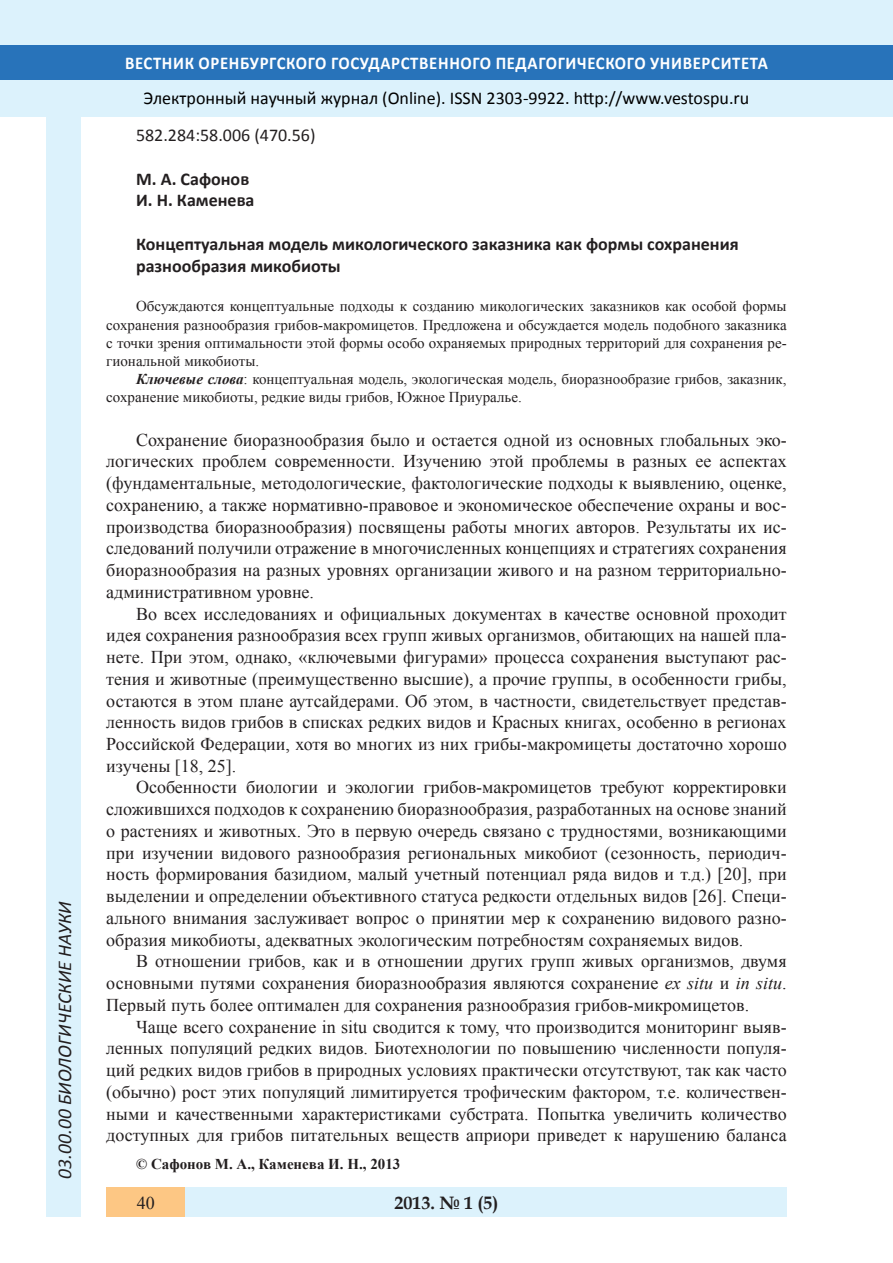
<style>
.page{position:relative;width:893px;height:1263px;background:#fff}
.page>*{position:absolute;margin:0;border:0;box-sizing:border-box;transform-origin:0 0}
.t1{font:italic 19.5px "Calibri";color:#231f20}
.Стиль2{font:18px/21.8px "Times New Roman";color:#231f20;text-align:justify}
.Заголовок_2{font:700 18px/21.8px "Calibri";color:#231f20}
.t2{font:18px "Calibri";color:#000}
.t3{font:700 18px "Calibri";letter-spacing:.04em;color:#fff;scale:.93 1}
.Заголовок_2-2{font:18px "Calibri";color:#231f20}
.t4{font:700 18px "Book Antiqua";color:#231f20}
.литература{font:15px/18.1px "Times New Roman";color:#231f20;text-align:justify}
.Стиль2-2{font:700 15px "Times New Roman";color:#231f20}
.s1{font-weight:700;font-style:italic}
.s2{font-style:italic}
</style>
<div class="page">
<div style="left:0;top:0;width:893px;height:116px;background:#dcf2fc"></div>
<div style="left:0;top:45px;width:893px;height:34px;background:#2873ba"></div>
<div style="left:106px;top:1188px;width:681px;height:29px;background:#dcf2fc"></div>
<div style="left:106px;top:1188px;width:79px;height:29px;background:#fdc784"></div>
<div style="left:47px;top:116px;width:34px;height:1101px;background:#dcf2fc"></div>
<p class="t1" style="left:51px;top:1179px;width:279px;rotate:-90deg">03.00.00 БИОЛОГИЧЕСКИЕ НАУКИ</p>
<p class="t3" style="left:125px;top:51px;width:693px">ВЕСТНИК ОРЕНБУРГСКОГО ГОСУДАРСТВЕННОГО ПЕДАГОГИЧЕСКОГО УНИВЕРСИТЕТА</p>
<p class="t2" style="left:144px;top:86px;width:607px">Электронный научный журнал (Online). ISSN 2303-9922. http://www.vestospu.ru</p>
<p class="Заголовок_2-2" style="left:136px;top:124px;width:181px">582.284:58.006 (470.56)</p>
<p class="Заголовок_2" style="left:136px;top:168px;width:115px">М. А. Сафонов</p>
<p class="Заголовок_2" style="left:136px;top:189px;width:120px">И. Н. Каменева</p>
<p class="Заголовок_2" style="left:136px;top:233px;width:604px">Концептуальная модель микологического заказника как формы сохранения разнообразия микобиоты</p>
<p class="литература" style="left:106px;top:297px;width:682px;text-indent:30px">Обсуждаются концептуальные подходы к созданию микологических заказников как особой формы сохранения разнообразия грибов-макромицетов. Предложена и обсуждается модель подобного заказника с точки зрения оптимальности этой формы особо охраняемых природных территорий для сохранения ре&shy;гиональной микобиоты.</p>
<p class="литература" style="left:106px;top:370px;width:682px;text-indent:30px"><span class="s1">Ключевые слова</span>: концептуальная модель, экологическая модель, биоразнообразие грибов, заказник, сохранение микобиоты, редкие виды грибов, Южное Приуралье.</p>
<p class="Стиль2" style="left:106px;top:428px;width:682px;text-indent:30px">Сохранение биоразнообразия было и остается одной из основных глобальных эко&shy;логических проблем современности. Изучению этой проблемы в разных ее аспектах (фундаментальные, методологические, фактологические подходы к выявлению, оценке, сохранению, а также нормативно-правовое и экономическое обеспечение охраны и вос&shy;производства биоразнообразия) посвящены работы многих авторов. Результаты их ис&shy;следований получили отражение в многочисленных концепциях и стратегиях сохранения биоразнообразия на разных уровнях организации живого и на разном территориально&shy;административном уровне.</p>
<p class="Стиль2" style="left:106px;top:602px;width:682px;text-indent:30px">Во всех исследованиях и официальных документах в качестве основной проходит идея сохранения разнообразия всех групп живых организмов, обитающих на нашей пла&shy;нете. При этом, однако, «ключевыми фигурами» процесса сохранения выступают рас&shy;тения и животные (преимущественно высшие), а прочие группы, в особенности грибы, остаются в этом плане аутсайдерами. Об этом, в частности, свидетельствует представ&shy;ленность видов грибов в списках редких видов и Красных книгах, особенно в регионах Российской Федерации, хотя во многих из них грибы-макромицеты достаточно хорошо изучены [18, 25].</p>
<p class="Стиль2" style="left:106px;top:776px;width:682px;text-indent:30px">Особенности биологии и экологии грибов-макромицетов требуют корректировки сложившихся подходов к сохранению биоразнообразия, разработанных на основе знаний о растениях и животных. Это в первую очередь связано с трудностями, возникающими при изучении видового разнообразия региональных микобиот (сезонность, периодич&shy;ность формирования базидиом, малый учетный потенциал ряда видов и т.д.) [20], при выделении и определении объективного статуса редкости отдельных видов [26]. Специ&shy;ального внимания заслуживает вопрос о принятии мер к сохранению видового разно&shy;образия микобиоты, адекватных экологическим потребностям сохраняемых видов.</p>
<p class="Стиль2" style="left:106px;top:950px;width:682px;text-indent:30px">В отношении грибов, как и в отношении других групп живых организмов, двумя основными путями сохранения биоразнообразия являются сохранение <span class="s2">ex situ</span> и <span class="s2">in situ</span>.<br>Первый путь более оптимален для сохранения разнообразия грибов-микромицетов.</p>
<p class="Стиль2" style="left:106px;top:1015px;width:682px;text-indent:30px">Чаще всего сохранение in situ сводится к тому, что производится мониторинг выяв&shy;ленных популяций редких видов. Биотехнологии по повышению численности популя&shy;ций редких видов грибов в природных условиях практически отсутствуют, так как часто (обычно) рост этих популяций лимитируется трофическим фактором, т.е. количествен&shy;ными и качественными характеристиками субстрата. Попытка увеличить количество доступных для грибов питательных веществ априори приведет к нарушению баланса</p>
<p class="Стиль2-2" style="left:136px;top:1154px;width:266px">© Сафонов М. А., Каменева И. Н., 2013</p>
<p class="Стиль2" style="left:137px;top:1191px;width:19px">40</p>
<p class="t4" style="left:394px;top:1190px;width:106px">2013. № 1 (5)</p>
</div>
